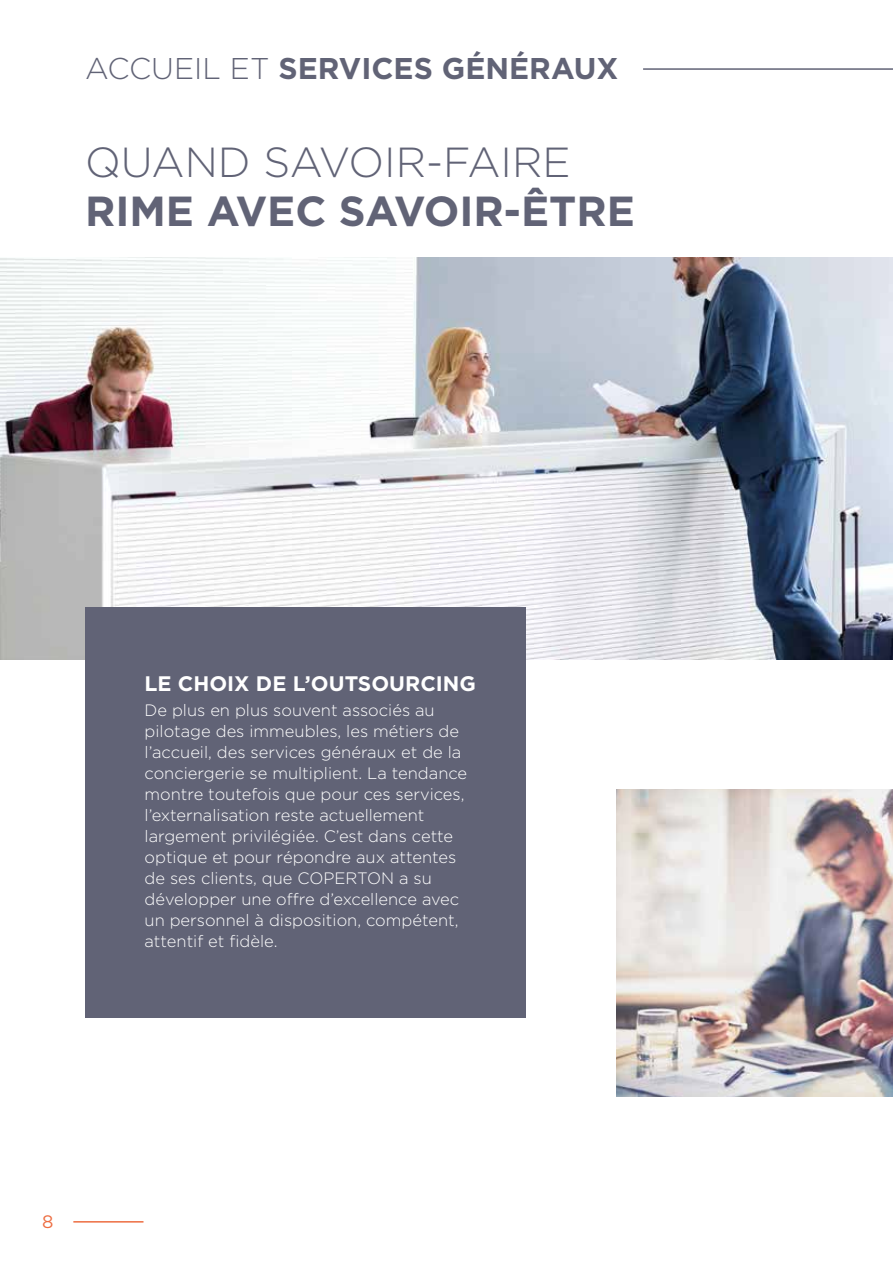
<style>
.page{position:relative;width:893px;height:1263px;background:#fff}
.page>*{position:absolute;margin:0;border:0;box-sizing:border-box;transform-origin:0 0}
.t1{font:700 42px "Gotham";color:#616376}
.t2{font:300 42px "Gotham";color:#616376}
.t3{font:700 30px "Gotham";color:#616376}
.t4{font:700 21px "Gotham";color:#fff}
.t5{font:18px "Gotham";color:#ed6d41}
.t6{font:300 16.5px/21px "Gotham";color:#fff}
.s1{font-weight:300}
</style>
<div class="page">
<hr style="left:73px;top:1221px;width:70px;height:1px;background:#ed6d41">
<img style="left:616px;top:789px;width:277px;height:308px">
<img style="left:0;top:257px;width:893px;height:402px">
<hr style="left:643px;top:68px;width:250px;height:2px;background:#616376">
<div style="left:85px;top:607px;width:440px;height:410px;background:#616376"></div>
<h2 class="t3" style="left:85px;top:52px;width:535px"><span class="s1">ACCUEIL ET</span> SERVICES GÉNÉRAUX</h2>
<h1 class="t2" style="left:85px;top:139px;width:487px">QUAND SAVOIR-FAIRE</h1>
<h1 class="t1" style="left:85px;top:187px;width:551px">RIME AVEC SAVOIR-ÊTRE</h1>
<p class="t4" style="left:145px;top:671px;width:333px">LE CHOIX DE L’OUTSOURCING</p>
<p class="t6" style="left:145px;top:700px;width:324px">De plus en plus souvent associés au pilotage des immeubles, les métiers de l’accueil, des services généraux et de la conciergerie se multiplient. La tendance montre toutefois que pour ces services, l’externalisation reste actuellement largement privilégiée. C’est dans cette optique et pour répondre aux attentes de ses clients, que COPERTON a su développer une offre d’excellence avec un personnel à disposition, compétent, attentif et fidèle.</p>
<p class="t5" style="left:42px;top:1212px;width:13px">8</p>
</div>
